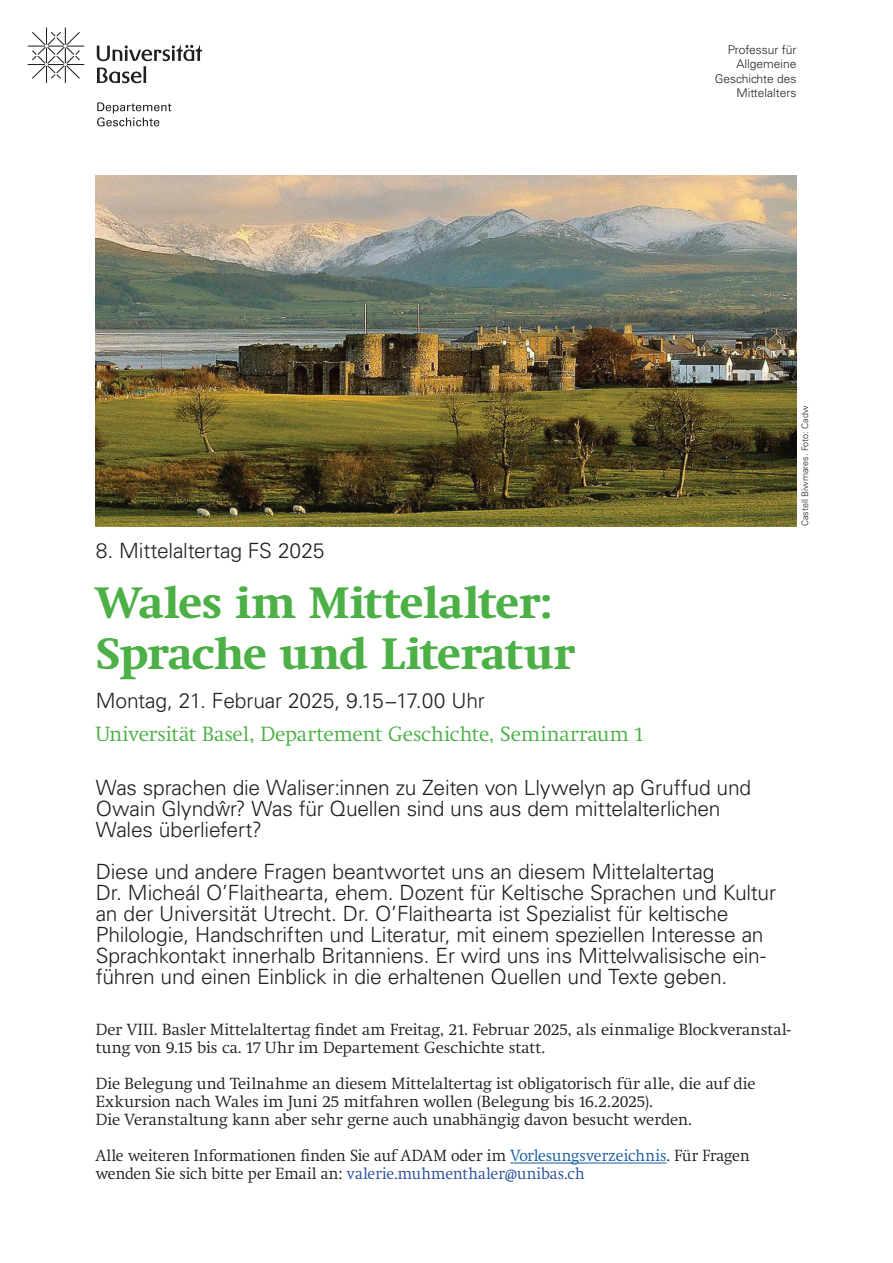
<style>
.page{position:relative;width:893px;height:1263px;background:#fff}
.page>*{position:absolute;margin:0;border:0;box-sizing:border-box;transform-origin:0 0}
.t1{font:700 45px/51px "Swift Neue LT Pro";letter-spacing:-.01em;color:#4cb046}
.t2{font:300 21px/21px "Univers LT Std";letter-spacing:-.01em;color:#231f20}
.t3{font:300 21px "Swift Neue LT Pro";letter-spacing:-.005em;color:#4cb046}
.t4{font:300 16.5px/18px "Swift Neue LT Pro";color:#231f20}
.t5{font:300 16.5px/18px "Swift Neue LT Pro";color:#231f20;scale:.96 1}
.t6{font:300 12px/14.4px "Univers LT Std";color:#231f20;text-align:right}
.t7{font:300 9px "Univers LT Std";color:#231f20}
.s1{font-family:"Helvetica"}
.s2{color:#175d9e}
.s3{color:#294d99}
</style>
<div class="page">
<hr style="left:510px;top:1162px;width:156px;height:1px;background:#175d9e">
<svg style="left:28px;top:28px;width:56px;height:55px"></svg>
<svg style="left:97px;top:45px;width:105px;height:38px"></svg>
<svg style="left:97px;top:102px;width:74px;height:24px"></svg>
<img style="left:96px;top:176px;width:700px;height:350px">
<p class="t6" style="left:715px;top:43px;width:83px">Professur für<br>Allgemeine<br>Geschichte des<br>Mittelalters</p>
<p class="t2" style="left:96px;top:540px;width:230px">8. Mittelaltertag FS 2025</p>
<h1 class="t1" style="left:96px;top:577px;width:480px">Wales im Mittelalter:<br>Sprache und Literatur</h1>
<p class="t2" style="left:96px;top:690px;width:391px">Montag, 21. Februar 2025, 9.15−17.00 Uhr</p>
<p class="t3" style="left:96px;top:722px;width:549px">Universität Basel, Departement Geschichte, Seminarraum 1</p>
<p class="t2" style="left:96px;top:777px;width:657px">Was sprachen die Waliser:innen zu Zeiten von Llywelyn ap Gruffud und<br>Owain Glynd<span class="s1">ŵ</span>r? Was für Quellen sind uns aus dem mittelalterlichen<br>Wales überliefert?</p>
<p class="t2" style="left:96px;top:861px;width:682px">Diese und andere Fragen beantwortet uns an diesem Mittelaltertag<br>Dr. Micheál O’Flaithearta, ehem. Dozent für Keltische Sprachen und Kultur an der Universität Utrecht. Dr. O’Flaithearta ist Spezialist für keltische Philologie, Handschriften und Literatur, mit einem speziellen Interesse an Sprachkontakt innerhalb Britanniens. Er wird uns ins Mittelwalisische ein&shy;führen und einen Einblick in die erhaltenen Quellen und Texte geben.</p>
<p class="t4" style="left:96px;top:1021px;width:696px">Der VIII. Basler Mittelaltertag findet am Freitag, 21. Februar 2025, als einmalige Blockveranstal&shy;tung von 9.15 bis ca. 17 Uhr im Departement Geschichte statt.</p>
<p class="t4" style="left:96px;top:1075px;width:661px">Die Belegung und Teilnahme an diesem Mittelaltertag ist obligatorisch für alle, die auf die<br>Exkursion nach Wales im Juni 25 mitfahren wollen (Belegung bis 16.2.2025).<br>Die Veranstaltung kann aber sehr gerne auch unabhängig davon besucht werden.</p>
<p class="t5" style="left:96px;top:1147px;width:683px">Alle weiteren Informationen finden Sie auf ADAM oder im <span class="s2">Vorlesungsverzeichnis</span>. Für Fragen wenden Sie sich bitte per Email an: <span class="s3">valerie.muhmenthaler@unibas.ch</span></p>
<p class="t7" style="left:799px;top:526px;width:122px;rotate:-90deg">Castell Biwmares. Foto: Cadw</p>
</div>
